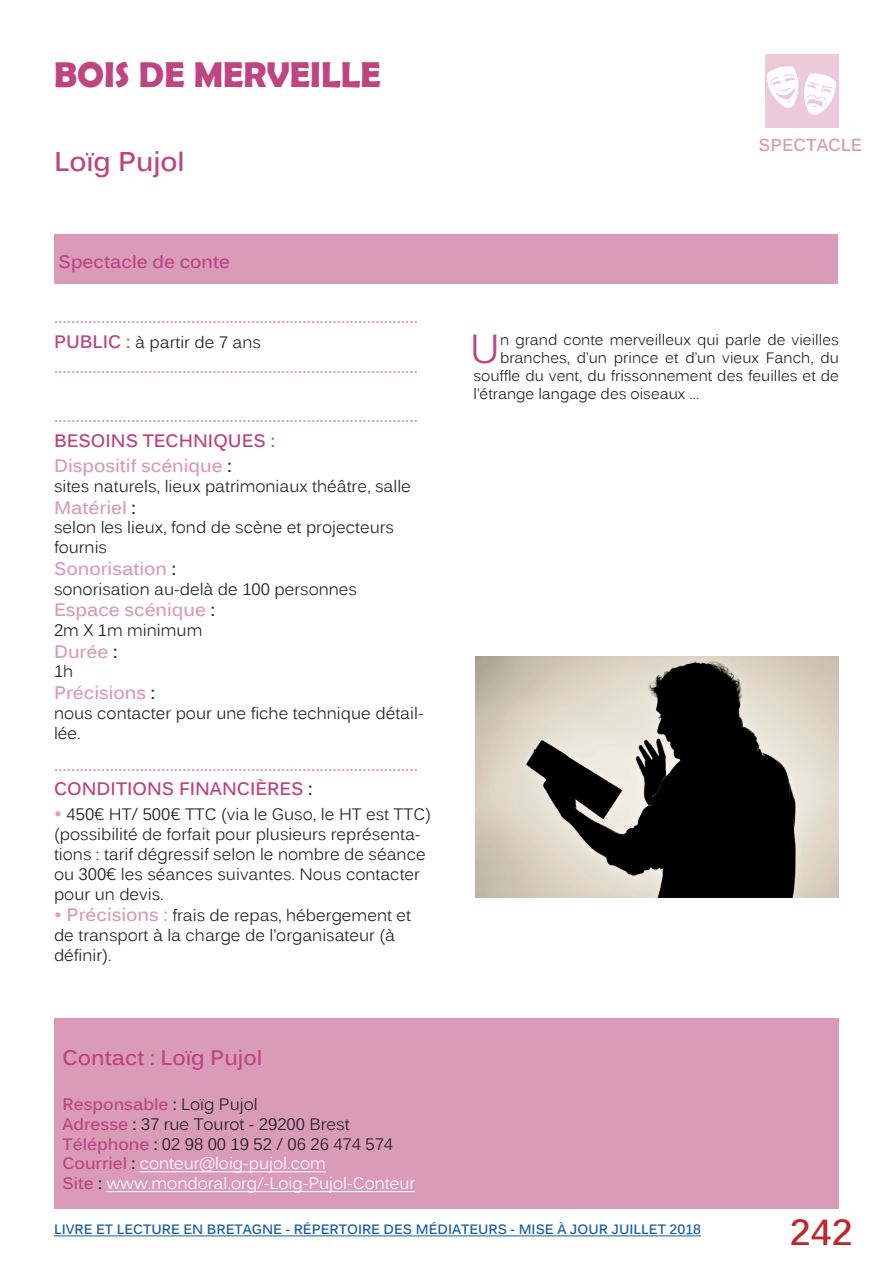
<style>
.page{position:relative;width:893px;height:1263px;background:#fff}
.page>*{position:absolute;margin:0;border:0;box-sizing:border-box;transform-origin:0 0}
.t1{font:40.35px "Kalinga";color:#be4582}
.t2{font:700 36px "Berlin Sans FB Demi";color:#be4582}
.t3{font:700 36px "Kalinga";color:#be272d}
.t4{font:700 27px "Kalinga";color:#be4582}
.t5{font:700 21px "Kalinga";color:#be4582}
.t6{font:700 18px "Kalinga";color:#da9bb8}
.t7{font:700 18px "Kalinga";color:#be4582}
.t8{font:700 17.25px "Kalinga";color:#da9bb8}
.t9{font:16.5px/19.8px "Kalinga";color:#231f20}
.t10{font:16.5px/19.8px "Kalinga";color:#fff}
.t11{font:15px "Kalinga";color:#231f20}
.t12{font:700 13.5px "Kalinga";color:#175d9e}
.s1{font-weight:700;font-size:18px;color:#be4582}
.s2{color:#231f20}
.s3{font-weight:700;font-size:18px;color:#da9bb8}
.s4{font-weight:700;color:#be4582}
.s5{font-weight:700;color:#231f20}
</style>
<div class="page">
<hr style="left:54px;top:1235px;width:647px;height:1px;background:#175d9e">
<div style="left:54px;top:235px;width:784px;height:49px;background:#da9bb8"></div>
<div style="left:54px;top:1019px;width:785px;height:190px;background:#da9bb8"></div>
<hr style="left:140px;top:1171px;width:186px;height:1px;background:#fff">
<hr style="left:106px;top:1191px;width:309px;height:1px;background:#fff">
<div style="left:765px;top:54px;width:74px;height:73px;background:#eccad9"></div>
<svg style="left:767px;top:66px;width:69px;height:49px"></svg>
<img style="left:476px;top:656px;width:362px;height:241px">
<h2 class="t2" style="left:54px;top:54px;width:328px">BOIS DE MERVEILLE</h2>
<h3 class="t4" style="left:54px;top:144px;width:132px">Loïg Pujol</h3>
<p class="t7" style="left:59px;top:250px;width:173px">Spectacle de conte</p>
<p class="t6" style="left:54px;top:305px;width:366px">.....................................................................................</p>
<p class="t9" style="left:54px;top:334px;width:208px"><span class="s1">PUBLIC :</span> à partir de 7 ans</p>
<p class="t6" style="left:54px;top:354px;width:366px">.....................................................................................</p>
<p class="t6" style="left:54px;top:404px;width:366px">.....................................................................................</p>
<p class="t7" style="left:54px;top:429px;width:222px">BESOINS TECHNIQUES :</p>
<p class="t6" style="left:54px;top:454px;width:179px">Dispositif scénique <span class="s2">:</span></p>
<p class="t9" style="left:54px;top:478px;width:358px">sites naturels, lieux patrimoniaux théâtre, salle</p>
<p class="t6" style="left:54px;top:495px;width:83px">Matériel <span class="s2">:</span></p>
<p class="t9" style="left:54px;top:519px;width:341px">selon les lieux, fond de scène et projecteurs fournis</p>
<p class="t6" style="left:54px;top:557px;width:124px">Sonorisation <span class="s2">:</span></p>
<p class="t9" style="left:54px;top:580px;width:305px">sonorisation au-delà de 100 personnes</p>
<p class="t6" style="left:54px;top:598px;width:163px">Espace scénique <span class="s2">:</span></p>
<p class="t9" style="left:54px;top:622px;width:150px">2m X 1m minimum</p>
<p class="t6" style="left:54px;top:639px;width:65px">Durée <span class="s2">:</span></p>
<p class="t9" style="left:54px;top:663px;width:21px">1h</p>
<p class="t6" style="left:54px;top:681px;width:103px">Précisions <span class="s2">:</span></p>
<p class="t9" style="left:54px;top:705px;width:371px">nous contacter pour une fiche technique détail&shy;lée.</p>
<p class="t6" style="left:54px;top:752px;width:366px">.....................................................................................</p>
<p class="t7" style="left:54px;top:777px;width:260px">CONDITIONS FINANCIÈRES <span class="s2">:</span></p>
<p class="t9" style="left:54px;top:806px;width:379px"><span class="s3">•</span> 450€ HT/ 500€ TTC (via le Guso, le HT est TTC) (possibilité de forfait pour plusieurs représenta&shy;tions : tarif dégressif selon le nombre de séance ou 300€ les séances suivantes. Nous contacter pour un devis.</p>
<p class="t9" style="left:54px;top:907px;width:359px"><span class="s3">• Précisions :</span> frais de repas, hébergement et de transport à la charge de l’organisateur (à définir).</p>
<p class="t5" style="left:63px;top:1044px;width:201px">Contact : Loïg Pujol</p>
<p class="t10" style="left:63px;top:1096px;width:354px"><span class="s4">Responsable</span> <span class="s5">:</span> <span class="s2">Loïg Pujol<br></span><span class="s4">Adresse</span> <span class="s5">:</span> <span class="s2">37 rue Tourot - 29200 Brest </span><span class="s4">Téléphone</span> <span class="s5">:</span> <span class="s2">02 98 00 19 52 / 06 26 474 574<br></span><span class="s4">Courriel</span> <span class="s5">:</span> conteur@loig-pujol.com<br><span class="s4">Site</span> <span class="s5">:</span> www.mondoral.org/-Loig-Pujol-Conteur</p>
<p class="t8" style="left:759px;top:134px;width:105px">SPECTACLE</p>
<h1 class="t1" style="left:470px;top:323px;width:32px">U</h1>
<p class="t11" style="left:500px;top:330px;width:340px">n grand conte merveilleux qui parle de vieilles</p>
<p class="t11" style="left:500px;top:348px;width:340px">branches, d’un prince et d’un vieux Fanch, du</p>
<p class="t11" style="left:473px;top:366px;width:367px">souffle du vent, du frissonnement des feuilles et de</p>
<p class="t11" style="left:473px;top:384px;width:227px">l’étrange langage des oiseaux …</p>
<p class="t12" style="left:54px;top:1220px;width:649px">LIVRE ET LECTURE EN BRETAGNE - RÉPERTOIRE DES MÉDIATEURS - MISE À JOUR JUILLET 2018</p>
<h2 class="t3" style="left:790px;top:1208px;width:64px">242</h2>
</div>
